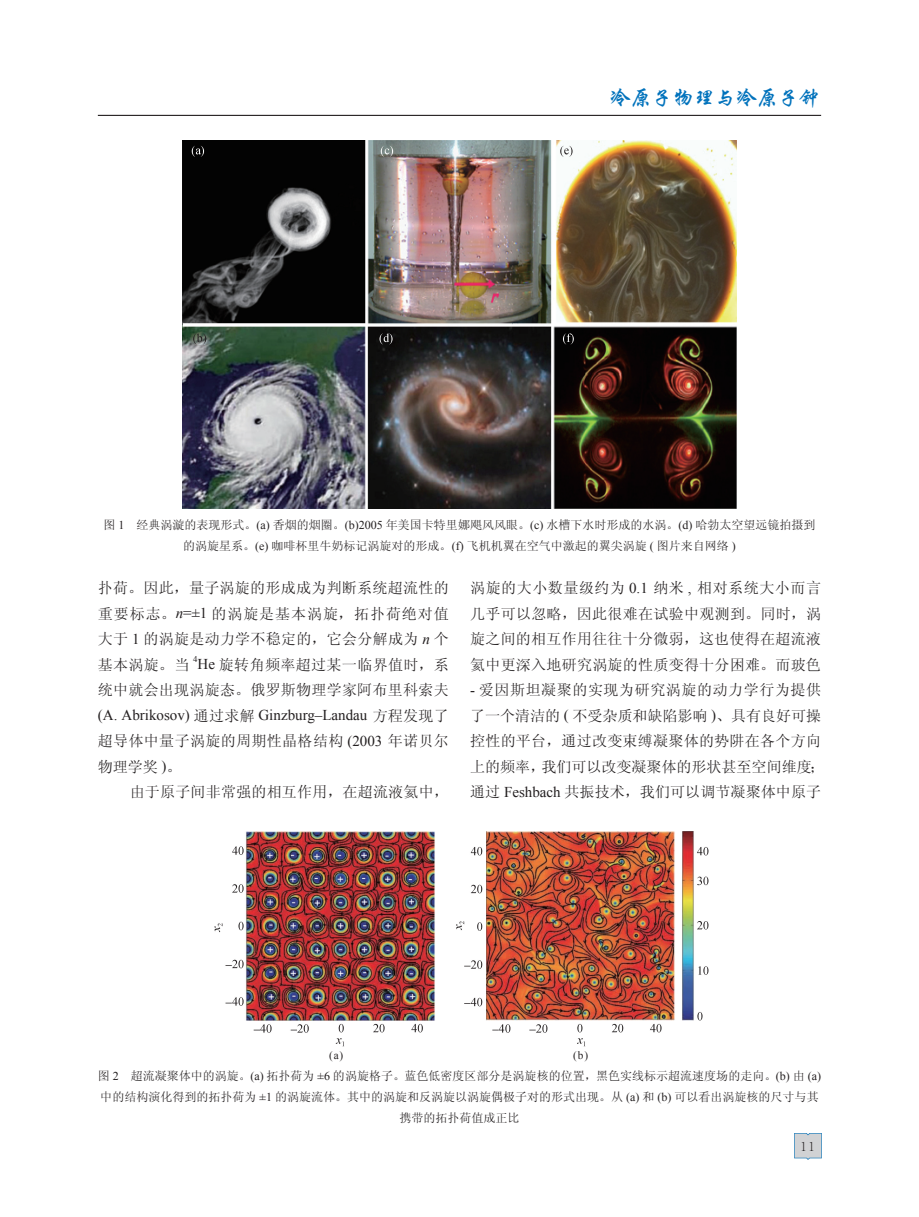
<style>
.page{position:relative;width:919px;height:1217px;background:#fff}
.page>*{position:absolute;margin:0;border:0;box-sizing:border-box;transform-origin:0 0}
.t1{font:21px "FZXKK GBK1 0";color:#0072bc}
.t2{font:15px/25.5px "Sim Sun";letter-spacing:.02em;color:#231f20;text-align:justify}
.t3{font:15px "Times New Roman";color:#231f20}
.t4{font:300 15px "Adobe Song Std";color:#231f20}
.t5{font:12px/21px "Sim Sun";color:#231f20;text-align:center}
.t6{font:11.25px "Times New Roman";color:#231f20}
.t7{font:8.7px "Times New Roman";color:#231f20}
.s1{font-family:"Times New Roman"}
.s2{font-family:"Times New Roman";font-style:italic}
.s3{font-family:"Sim Sun"}
</style>
<div class="page">
<img style="left:794px;top:1133px;width:27px;height:26px">
<hr style="left:98px;top:115px;width:723px;height:1px;background:#231f20">
<img style="left:183px;top:140px;width:553px;height:368px">
<img style="left:214px;top:831px;width:494px;height:216px">
<h1 class="t1" style="left:610px;top:87px;width:211px">冷原子物理与冷原子钟</h1>
<p class="t5" style="left:103px;top:514px;width:713px">图 <span class="s1">1</span> 经典涡漩的表现形式。<span class="s1">(a)</span> 香烟的烟圈。<span class="s1">(b)2005</span> 年美国卡特里娜飓风风眼。<span class="s1">(c)</span> 水槽下水时形成的水涡。<span class="s1">(d)</span> 哈勃太空望远镜拍摄到的涡旋星系。<span class="s1">(e)</span> 咖啡杯里牛奶标记涡旋对的形成。<span class="s1">(f)</span> 飞机机翼在空气中激起的翼尖涡旋 <span class="s1">(</span> 图片来自网络 <span class="s1">)</span></p>
<p class="t2" style="left:98px;top:574px;width:352px">扑荷。因此，量子涡旋的形成成为判断系统超流性的重要标志。<span class="s2">n</span><span class="s1">=±1</span> 的涡旋是基本涡旋，拓扑荷绝对值大于 <span class="s1">1</span> 的涡旋是动力学不稳定的，它会分解成为 <span class="s2">n</span> 个基本涡旋。当</p>
<p class="t2" style="left:470px;top:574px;width:352px">涡旋的大小数量级约为 <span class="s1">0.1</span> 纳米 <span class="s1">,</span> 相对系统大小而言几乎可以忽略，因此很难在试验中观测到。同时，涡旋之间的相互作用往往十分微弱，这也使得在超流液氦中更深入地研究涡旋的性质变得十分困难。而玻色</p>
<p class="t2" style="left:470px;top:676px;width:356px;text-align:left"><span class="s1">-</span> 爱因斯坦凝聚的实现为研究涡旋的动力学行为提供了一个清洁的 <span class="s1">(</span> 不受杂质和缺陷影响 <span class="s1">)</span>、具有良好可操控性的平台，通过改变束缚凝聚体的势阱在各个方向上的频率，我们可以改变凝聚体的形状甚至空间维度；通过 <span class="s1">Feshbach</span> 共振技术，我们可以调节凝聚体中原子</p>
<p class="t7" style="left:193px;top:653px;width:6px">4</p>
<p class="t2" style="left:197px;top:651px;width:253px"><span class="s1">He</span> 旋转角频率超过某一临界值时，系</p>
<p class="t2" style="left:98px;top:676px;width:352px">统中就会出现涡旋态。俄罗斯物理学家阿布里科索夫</p>
<p class="t3" style="left:98px;top:705px;width:352px">(A. Abrikosov) <span class="s3">通过求解</span> Ginzburg–Landau <span class="s3">方程发现了</span></p>
<p class="t2" style="left:98px;top:727px;width:352px">超导体中量子涡旋的周期性晶格结构 <span class="s1">(2003</span> 年诺贝尔</p>
<p class="t2" style="left:98px;top:753px;width:85px">物理学奖 <span class="s1">)</span>。</p>
<p class="t2" style="left:130px;top:778px;width:320px">由于原子间非常强的相互作用，在超流液氦中，</p>
<p class="t6" style="left:329px;top:1047px;width:16px">(a)</p>
<p class="t6" style="left:573px;top:1047px;width:16px">(b)</p>
<p class="t5" style="left:98px;top:1065px;width:724px">图 <span class="s1">2</span> 超流凝聚体中的涡旋。<span class="s1">(a)</span> 拓扑荷为 <span class="s1">±6</span> 的涡旋格子。蓝色低密度区部分是涡旋核的位置，黑色实线标示超流速度场的走向。<span class="s1">(b)</span> 由 <span class="s1">(a)</span>中的结构演化得到的拓扑荷为 <span class="s1">±1</span> 的涡旋流体。其中的涡旋和反涡旋以涡旋偶极子对的形式出现。从 <span class="s1">(a)</span> 和 <span class="s1">(b)</span> 可以看出涡旋核的尺寸与其携带的拓扑荷值成正比</p>
<p class="t4" style="left:800px;top:1136px;width:16px">11</p>
</div>
